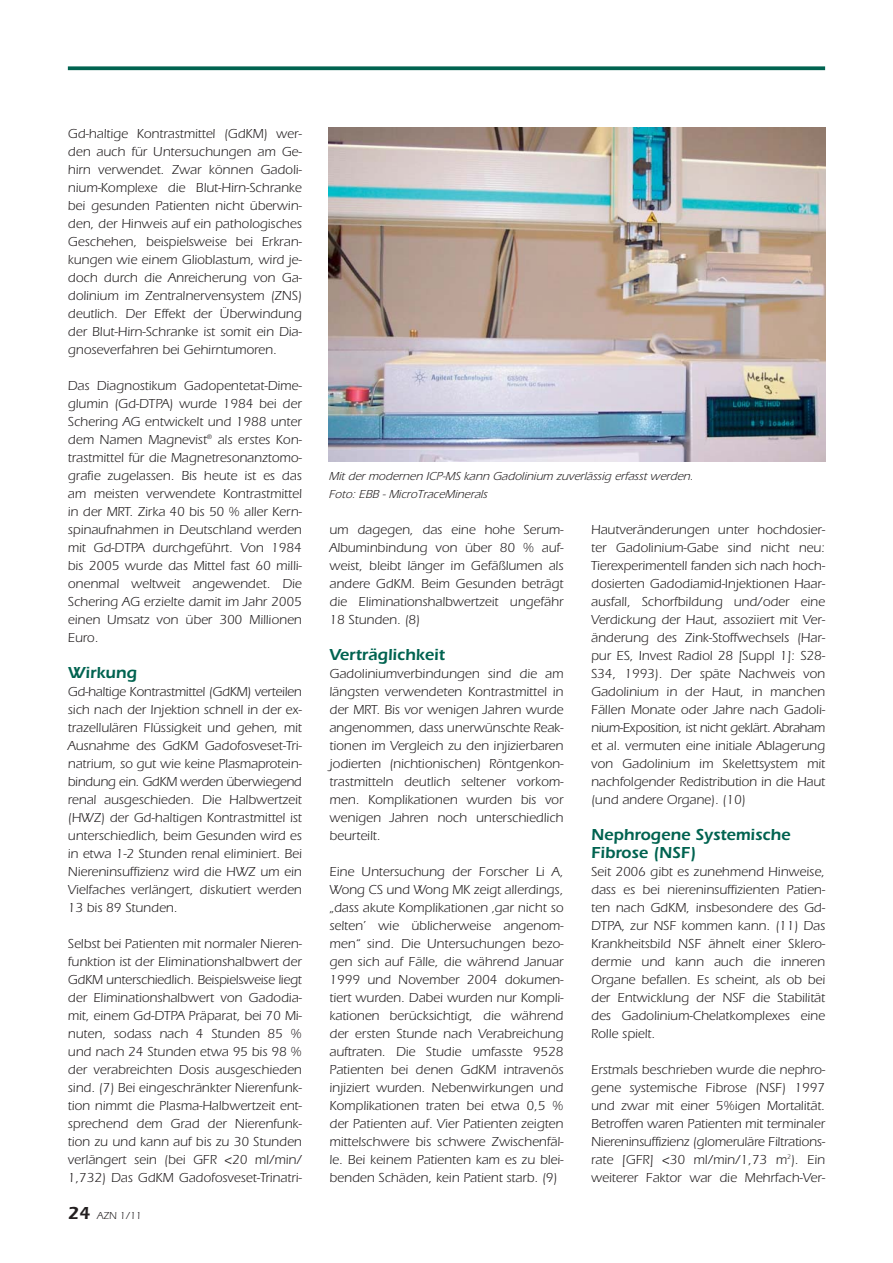
<style>
.page{position:relative;width:893px;height:1263px;background:#fff}
.page>*{position:absolute;margin:0;border:0;box-sizing:border-box;transform-origin:0 0}
.t1{font:600 16.5px/18px "Itc Eras";color:#006350}
.t2{font:13.5px/18px "Itc Eras";color:#231f20;text-align:justify}
.t3{font:italic 12px/18px "Itc Eras";color:#231f20}
.t4{font:10.5px "Itc Eras";color:#231f20}
.s1{font-weight:600;font-size:18px}
</style>
<div class="page">
<svg style="left:68px;top:66px;width:757px;height:4px;fill:#006350"></svg>
<img style="left:328px;top:128px;width:497px;height:334px">
<p class="t2" style="left:68px;top:126px;width:236px">Gd-haltige Kontrastmittel (GdKM) wer&shy;den auch für Untersuchungen am Ge&shy;hirn verwendet. Zwar können Gadoli&shy;nium-Komplexe die Blut-Hirn-Schranke bei gesunden Patienten nicht überwin&shy;den, der Hinweis auf ein pathologisches Geschehen, beispielsweise bei Erkran&shy;kungen wie einem Glioblastum, wird je&shy;doch durch die Anreicherung von Ga&shy;dolinium im Zentralnervensystem (ZNS) deutlich. Der Effekt der Überwindung der Blut-Hirn-Schranke ist somit ein Dia&shy;gnoseverfahren bei Gehirntumoren.</p>
<p class="t2" style="left:68px;top:378px;width:236px">Das Diagnostikum Gadopentetat-Dime&shy;glumin (Gd-DTPA) wurde 1984 bei der Schering AG entwickelt und 1988 unter dem Namen Magnevist<sup>®</sup> als erstes Kon&shy;trastmittel für die Magnetresonanztomo&shy;grafie zugelassen. Bis heute ist es das am meisten verwendete Kontrastmittel in der MRT. Zirka 40 bis 50 % aller Kern&shy;spinaufnahmen in Deutschland werden mit Gd-DTPA durchgeführt. Von 1984 bis 2005 wurde das Mittel fast 60 milli&shy;onenmal weltweit angewendet. Die Schering AG erzielte damit im Jahr 2005 einen Umsatz von über 300 Millionen Euro.</p>
<p class="t1" style="left:68px;top:665px;width:71px">Wirkung</p>
<p class="t2" style="left:68px;top:684px;width:236px">Gd-haltige Kontrastmittel (GdKM) verteilen sich nach der Injektion schnell in der ex&shy;trazellulären Flüssigkeit und gehen, mit Ausnahme des GdKM Gadofosveset-Tri&shy;natrium, so gut wie keine Plasmaprotein&shy;bindung ein. GdKM werden überwiegend renal ausgeschieden. Die Halbwertzeit (HWZ) der Gd-haltigen Kontrastmittel ist unterschiedlich, beim Gesunden wird es in etwa 1-2 Stunden renal eliminiert. Bei Niereninsuffizienz wird die HWZ um ein Vielfaches verlängert, diskutiert werden 13 bis 89 Stunden.</p>
<p class="t2" style="left:68px;top:936px;width:236px">Selbst bei Patienten mit normaler Nieren&shy;funktion ist der Eliminationshalbwert der GdKM unterschiedlich. Beispielsweise liegt der Eliminationshalbwert von Gadodia&shy;mit, einem Gd-DTPA Präparat, bei 70 Mi&shy;nuten, sodass nach 4 Stunden 85 % und nach 24 Stunden etwa 95 bis 98 % der verabreichten Dosis ausgeschieden sind. (7) Bei eingeschränkter Nierenfunk&shy;tion nimmt die Plasma-Halbwertzeit ent&shy;sprechend dem Grad der Nierenfunk&shy;tion zu und kann auf bis zu 30 Stunden verlängert sein (bei GFR &lt;20 ml/min/ 1,732) Das GdKM Gadofosveset-Trinatri-</p>
<p class="t4" style="left:68px;top:1212px;width:75px"><span class="s1">24</span> AZN 1/11</p>
<p class="t3" style="left:328px;top:468px;width:368px">Mit der modernen ICP-MS kann Gadolinium zuverlässig erfasst werden.<br>Foto: EBB - MicroTraceMinerals</p>
<p class="t2" style="left:329px;top:522px;width:236px">um dagegen, das eine hohe Serum-Albuminbindung von über 80 % auf&shy;weist, bleibt länger im Gefäßlumen als andere GdKM. Beim Gesunden beträgt die Eliminationshalbwertzeit ungefähr 18 Stunden. (8)</p>
<p class="t1" style="left:329px;top:647px;width:117px">Verträglichkeit</p>
<p class="t2" style="left:329px;top:666px;width:236px">Gadoliniumverbindungen sind die am längsten verwendeten Kontrastmittel in der MRT. Bis vor wenigen Jahren wurde angenommen, dass unerwünschte Reak&shy;tionen im Vergleich zu den injizierbaren jodierten (nichtionischen) Röntgenkon&shy;trastmitteln deutlich seltener vorkom&shy;men. Komplikationen wurden bis vor wenigen Jahren noch unterschiedlich beurteilt.</p>
<p class="t2" style="left:329px;top:864px;width:236px">Eine Untersuchung der Forscher Li A, Wong CS und Wong MK zeigt allerdings, „dass akute Komplikationen ‚gar nicht so selten’ wie üblicherweise angenom&shy;men“ sind. Die Untersuchungen bezo&shy;gen sich auf Fälle, die während Januar 1999 und November 2004 dokumen&shy;tiert wurden. Dabei wurden nur Kompli&shy;kationen berücksichtigt, die während der ersten Stunde nach Verabreichung auftraten. Die Studie umfasste 9528<br>Patienten bei denen GdKM intravenös injiziert wurden. Nebenwirkungen und Komplikationen traten bei etwa 0,5 % der Patienten auf. Vier Patienten zeigten mittelschwere bis schwere Zwischenfäl&shy;le. Bei keinem Patienten kam es zu blei&shy;benden Schäden, kein Patient starb. (9)</p>
<p class="t2" style="left:591px;top:522px;width:236px">Hautveränderungen unter hochdosier&shy;ter Gadolinium-Gabe sind nicht neu:<br>Tierexperimentell fanden sich nach hoch&shy;dosierten Gadodiamid-Injektionen Haar&shy;ausfall, Schorfbildung und/oder eine Verdickung der Haut, assoziiert mit Ver&shy;änderung des Zink-Stoffwechsels (Har&shy;pur ES, Invest Radiol 28 [Suppl 1]: S28- S34, 1993). Der späte Nachweis von Gadolinium in der Haut, in manchen Fällen Monate oder Jahre nach Gadoli&shy;nium-Exposition, ist nicht geklärt. Abraham et al. vermuten eine initiale Ablagerung von Gadolinium im Skelettsystem mit nachfolgender Redistribution in die Haut (und andere Organe). (10)</p>
<p class="t1" style="left:591px;top:827px;width:201px">Nephrogene Systemische<br>Fibrose (NSF)</p>
<p class="t2" style="left:591px;top:864px;width:236px">Seit 2006 gibt es zunehmend Hinweise, dass es bei niereninsuffizienten Patien&shy;ten nach GdKM, insbesondere des Gd-DTPA, zur NSF kommen kann. (11) Das Krankheitsbild NSF ähnelt einer Sklero&shy;dermie und kann auch die inneren Organe befallen. Es scheint, als ob bei der Entwicklung der NSF die Stabilität des Gadolinium-Chelatkomplexes eine Rolle spielt.</p>
<p class="t2" style="left:591px;top:1062px;width:236px">Erstmals beschrieben wurde die nephro&shy;gene systemische Fibrose (NSF) 1997 und zwar mit einer 5%igen Mortalität.<br>Betroffen waren Patienten mit terminaler Niereninsuffizienz (glomeruläre Filtrations&shy;rate [GFR] &lt;30 ml/min/1,73 m<sup>2</sup>). Ein weiterer Faktor war die Mehrfach-Ver-</p>
</div>
